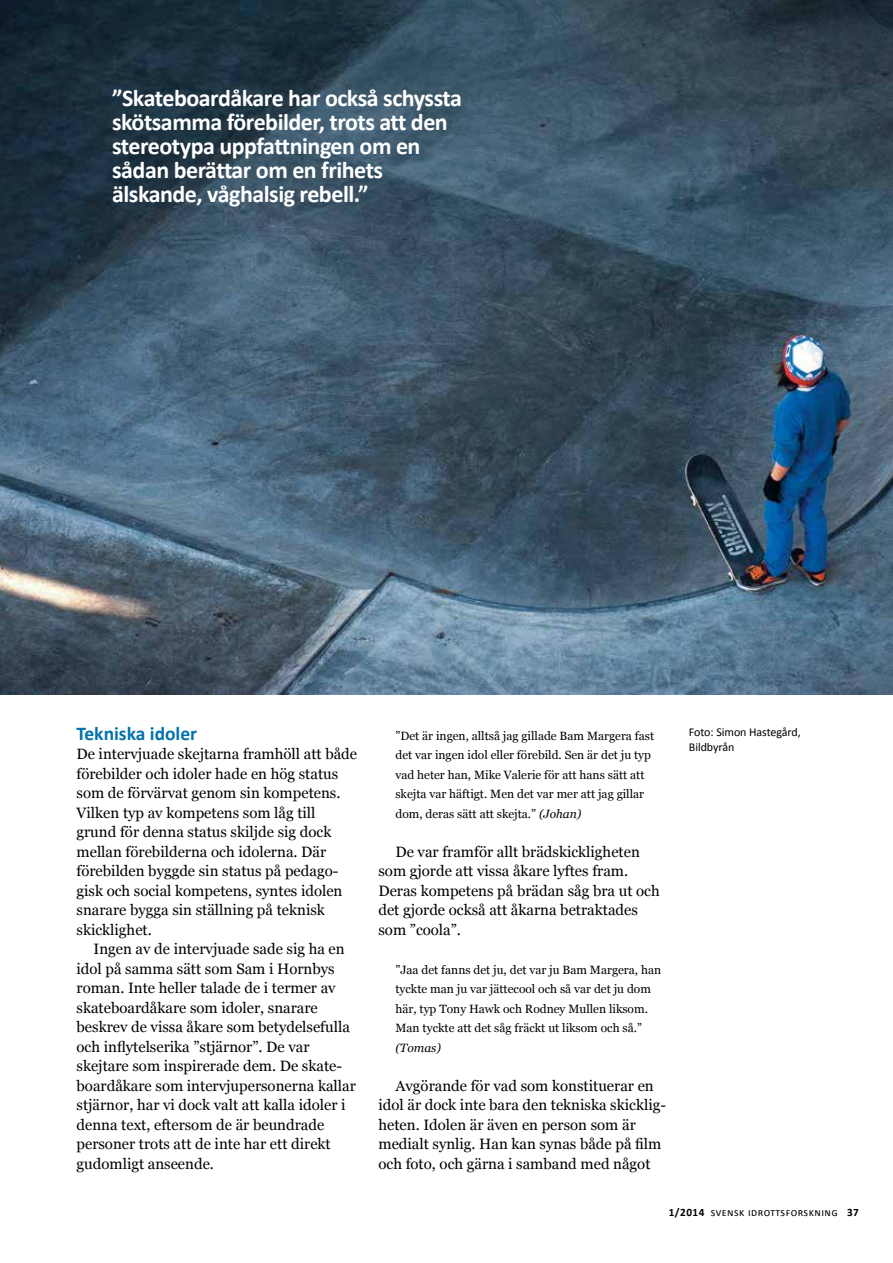
<style>
.page{position:relative;width:893px;height:1263px;background:#fff}
.page>*{position:absolute;margin:0;border:0;box-sizing:border-box;transform-origin:0 0}
.t1{font:700 24px/24px "Calibri";letter-spacing:-.02em;color:#fff}
.t2{font:700 19.5px "Calibri";color:#0071ae}
.t3{font:15px/19.5px "Georgia";color:#000}
.t4{font:12px/19.5px "Georgia";color:#000}
.t5{font:12px/15px "Calibri";letter-spacing:-.005em;color:#000}
.t6{font:italic 12px "Georgia";color:#000}
.t7{font:11.25px "Calibri";letter-spacing:.04em;color:#000}
.s1{font-style:italic}
.s2{font-weight:700}
</style>
<div class="page">
<img style="left:0;top:0;width:893px;height:695px">
<h1 class="t1" style="left:112px;top:86px;width:351px">”Skateboardåkare har också schyssta skötsamma förebilder, trots att den stereotypa uppfattningen om en sådan berättar om en frihets älskande, våghalsig rebell.”</h1>
<h2 class="t2" style="left:77px;top:721px;width:122px">Tekniska idoler</h2>
<p class="t3" style="left:77px;top:743px;width:282px">De intervjuade skejtarna framhöll att både förebilder och idoler hade en hög status som de förvärvat genom sin kompetens.<br>Vilken typ av kompetens som låg till grund för denna status skiljde sig dock mellan förebilderna och idolerna. Där förebilden byggde sin status på pedago&shy;gisk och social kompetens, syntes idolen snarare bygga sin ställning på teknisk skicklighet.</p>
<p class="t3" style="left:77px;top:938px;width:281px;text-indent:17px">Ingen av de intervjuade sade sig ha en idol på samma sätt som Sam i Hornbys roman. Inte heller talade de i termer av skateboardåkare som idoler, snarare beskrev de vissa åkare som betydelsefulla och inflytelserika ”stjärnor”. De var skejtare som inspirerade dem. De skate&shy;boardåkare som intervjupersonerna kallar stjärnor, har vi dock valt att kalla idoler i denna text, eftersom de är beundrade personer trots att de inte har ett direkt gudomligt anseende.</p>
<p class="t4" style="left:395px;top:725px;width:260px">”Det är ingen, alltså jag gillade Bam Margera fast det var ingen idol eller förebild. Sen är det ju typ vad heter han, Mike Valerie för att hans sätt att skejta var häftigt. Men det var mer att jag gillar dom, deras sätt att skejta.” <span class="s1">(Johan)</span></p>
<p class="t3" style="left:378px;top:841px;width:283px;text-indent:17px">De var framför allt brädskickligheten som gjorde att vissa åkare lyftes fram.<br>Deras kompetens på brädan såg bra ut och det gjorde också att åkarna betraktades som ”coola”.</p>
<p class="t4" style="left:395px;top:959px;width:267px">”Jaa det fanns det ju, det var ju Bam Margera, han tyckte man ju var jättecool och så var det ju dom här, typ Tony Hawk och Rodney Mullen liksom.<br>Man tyckte att det såg fräckt ut liksom och så.”</p>
<p class="t6" style="left:395px;top:1039px;width:47px">(Tomas)</p>
<p class="t3" style="left:378px;top:1075px;width:289px;text-indent:17px">Avgörande för vad som konstituerar en idol är dock inte bara den tekniska skicklig&shy;heten. Idolen är även en person som är medialt synlig. Han kan synas både på film och foto, och gärna i samband med något</p>
<p class="t5" style="left:689px;top:725px;width:113px">Foto: Simon Hastegård,<br>Bildbyrån</p>
<p class="t7" style="left:669px;top:1205px;width:192px"><span class="s2">1/2014</span> svensk idrottsforskning <span class="s2">37</span></p>
</div>
